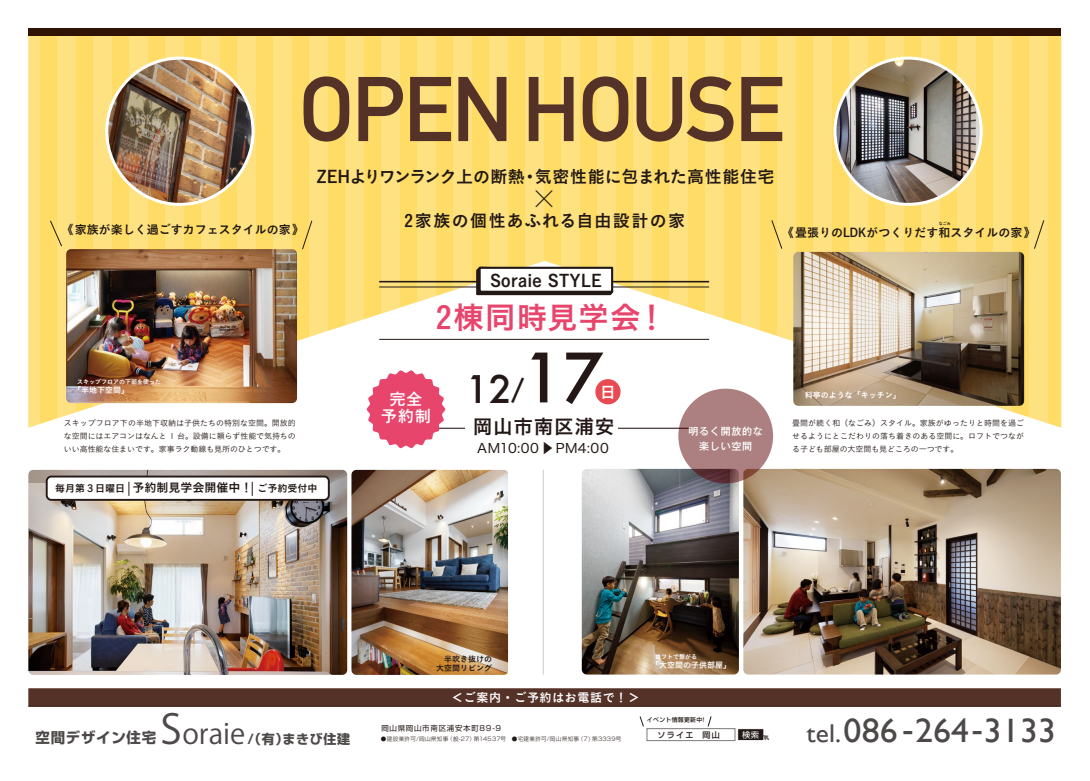
<style>
.page{position:relative;width:1090px;height:781px;background:#fff}
.page>*{position:absolute;margin:0;border:0;box-sizing:border-box;transform-origin:0 0}
.t1{font:700 90px "DIN Alternate";letter-spacing:-.025em;color:#553228}
.t2{font:500 66.1px "Futura";color:#231815}
.t3{font:500 37.2px "Futura";color:#231815}
.t4{font:33.8px "Gill Sans";letter-spacing:.005em;color:#4c4948;scale:1.06 1}
.t5{font:31px "Koburina Go Std W6";letter-spacing:.02em;color:#e8456c}
.t6{font:300 28px "Koz Min Pro";color:#221815}
.t7{font:19.7px "Koburina Go Std N W6";letter-spacing:.03em;color:#231815}
.t8{font:17px "Koburina Go Std W6";color:#221815}
.t9{font:17px "Koburina Go Std W6";letter-spacing:.07em;color:#221815}
.t10{font:17px "Koburina Go Std W6";letter-spacing:.025em;color:#221815}
.t11{font:500 15.8px/17.3px "Gothic MB101";color:#fff;text-align:center}
.t12{font:15.7px "Koburina Go Std N W6";color:#fff}
.t13{font:700 14.5px "Shin Go";letter-spacing:.05em;color:#4c4948}
.t14{font:700 13px "Shin Go";letter-spacing:.05em;color:#4c4948}
.t15{font:13px "Hira Kaku Std W4";letter-spacing:.035em;color:#221815}
.t16{font:12px "Koburina Go Std W6";color:#221815}
.t17{font:12px "Koburina Go Std W6";letter-spacing:.05em;color:#fff}
.t18{font:10px "Koburina Go Std W6";color:#221815}
.t19{font:500 10px/15px "Gothic MB101";letter-spacing:.075em;color:#fff;text-align:center}
.t20{font:8.3px "Shin Go";color:#fff}
.t21{font:8px/13px "Koburina Go Std N W3";letter-spacing:-.01em;color:#221815;text-align:justify}
.t22{font:8px "Koburina Go Std W6";color:#fff}
.t23{font:8px/9px "Koburina Go Std W6";color:#221815;text-align:right}
.t24{font:500 8px "Shin Go";letter-spacing:.16em;color:#221815}
.t25{font:7.4px "Shin Go";letter-spacing:.1em;color:#221815}
.t26{font:6px "Koburina Go Std W6";color:#fff}
.t27{font:500 6px "Shin Go";letter-spacing:.05em;color:#221815}
.t28{font:300 5.6px "Shin Go";letter-spacing:.05em;color:#221815}
.t29{font:4px "Koburina Go Std W6";color:#221815}
.s1{font-size:12px}
.s2{font-size:24.8px}
.s3{font-family:"Koz Go Pro"}
.s4{font-family:"Koz Go Pr 6 N";font-weight:400;font-size:40.4px}
.s5{font-family:"Koz Go Pr 6 N";font-weight:400;font-size:28.1px}
.s6{font-size:25.7px}
</style>
<div class="page">
<img style="left:28px;top:469px;width:319px;height:205px">
<img style="left:743px;top:468px;width:317px;height:206px">
<hr style="left:379px;top:427px;width:311px;height:1px;background:#221815">
<div style="left:465px;top:416px;width:152px;height:21px;background:#fff"></div>
<svg style="left:28px;top:36px;width:1033px;height:391px"></svg>
<div style="left:595px;top:379px;width:25px;height:25px;background:#e94950;border-radius:50%"></div>
<hr style="left:379px;top:339px;width:330px;height:1px;background:#221815">
<hr style="left:379px;top:286px;width:330px;height:1px;background:#221815">
<hr style="left:379px;top:281px;width:330px;height:1px;background:#221815">
<img style="left:107px;top:58px;width:146px;height:146px;border-radius:73px">
<div style="left:105px;top:57px;width:149px;height:149px;border:3px solid #fff;border-radius:50%"></div>
<img style="left:834px;top:58px;width:146px;height:146px;border-radius:73px">
<div style="left:833px;top:57px;width:149px;height:149px;border:3px solid #fff;border-radius:50%"></div>
<svg style="left:475px;top:265px;width:139px;height:32px"></svg>
<div style="left:478px;top:266px;width:135px;height:27px;background:#fff;border:2px solid #221815"></div>
<div style="left:28px;top:688px;width:1032px;height:18px;background:#553228"></div>
<div style="left:28px;top:28px;width:1033px;height:8px;background:#311305"></div>
<div style="left:737px;top:728px;width:27px;height:12px;background:#221815;border:1px solid #fff"></div>
<div style="left:646px;top:728px;width:89px;height:12px;background:#fff;border:1px solid #7b7a7b"></div>
<svg style="left:762px;top:734px;width:7px;height:6px"></svg>
<svg style="left:639px;top:716px;width:5px;height:10px"></svg>
<svg style="left:707px;top:716px;width:4px;height:10px"></svg>
<img style="left:351px;top:469px;width:157px;height:205px">
<img style="left:581px;top:468px;width:157px;height:206px">
<img style="left:66px;top:249px;width:231px;height:154px">
<svg style="left:366px;top:370px;width:79px;height:78px"></svg>
<svg style="left:678px;top:388px;width:95px;height:95px;background:#a67a7b"></svg>
<hr style="left:542px;top:469px;width:1px;height:205px;background:#c9caca">
<div style="left:47px;top:476px;width:282px;height:23px;background:#fff;border-radius:5px"></div>
<div style="left:46px;top:475px;width:284px;height:25px;border:2px solid #221815;border-radius:5px"></div>
<svg style="left:129px;top:481px;width:1px;height:14px"></svg>
<svg style="left:252px;top:481px;width:1px;height:14px"></svg>
<img style="left:793px;top:252px;width:230px;height:153px">
<svg style="left:49px;top:219px;width:14px;height:28px"></svg>
<svg style="left:301px;top:219px;width:12px;height:31px"></svg>
<svg style="left:1032px;top:219px;width:12px;height:31px"></svg>
<svg style="left:770px;top:219px;width:13px;height:31px"></svg>
<h1 class="t1" style="left:299px;top:41px;width:487px">OPENHOUSE</h1>
<h3 class="t8" style="left:316px;top:163px;width:459px">ZEHよりワンランク上の断熱・気密性能に包まれた高性能住宅</h3>
<h3 class="t6" style="left:530px;top:179px;width:29px">×</h3>
<h3 class="t9" style="left:404px;top:207px;width:282px">2家族の個性あふれる自由設計の家</h3>
<p class="t29" style="left:938px;top:220px;width:13px">なごみ</p>
<h3 class="t16" style="left:62px;top:221px;width:244px">《家族が楽しく過ごすカフェスタイルの家》</h3>
<h3 class="t16" style="left:781px;top:223px;width:255px">《畳張りのLDKがつくりだす和スタイルの家》</h3>
<h3 class="t10" style="left:490px;top:267px;width:113px">Soraie STYLE</h3>
<p class="t26" style="left:77px;top:377px;width:85px">スキップフロアの下部を使った</p>
<p class="t22" style="left:73px;top:384px;width:57px">「半地下空間」</p>
<p class="t21" style="left:64px;top:416px;width:233px">スキップフロア下の半地下収納は子供たちの特別な空間。開放的な空間にはエアコンはなんと 1 台。設備に頼らず性能で気持ちのいい高性能な住まいです。家事ラク動線も見所のひとつです。</p>
<p class="t18" style="left:55px;top:480px;width:264px">毎月第３日曜日 <span class="s1">予約制見学会開催中！</span>ご予約受付中</p>
<h3 class="t5" style="left:436px;top:293px;width:232px">2棟同時見学会！</h3>
<h3 class="t11" style="left:381px;top:389px;width:51px">完全予約制</h3>
<h2 class="t2" style="left:522px;top:332px;width:83px">17</h2>
<h3 class="t3" style="left:465px;top:363px;width:60px">12<span class="s2">/</span></h3>
<h3 class="t12" style="left:600px;top:379px;width:17px">日</h3>
<h3 class="t7" style="left:473px;top:411px;width:143px">岡山市南区浦安</h3>
<h3 class="t15" style="left:477px;top:438px;width:133px">AM10:00<span class="s3">▶</span>PM4:00</h3>
<p class="t19" style="left:688px;top:422px;width:76px">明るく開放的な楽しい空間</p>
<p class="t22" style="left:804px;top:388px;width:97px">料亭のような「キッチン」</p>
<p class="t21" style="left:792px;top:416px;width:233px">畳間が続く和（なごみ）スタイル。家族がゆったりと時間を過ごせるようにとこだわりの落ち着きのある空間に。ロフトでつながる子ども部屋の大空間も見どころの一つです。</p>
<h3 class="t14" style="left:160px;top:729px;width:191px"><span class="s4">S</span><span class="s5">oraie</span>/（有）まきび住建</h3>
<h3 class="t13" style="left:35px;top:727px;width:122px">空間デザイン住宅</h3>
<p class="t23" style="left:436px;top:654px;width:57px">半吹き抜けの大空間リビング</p>
<h3 class="t17" style="left:451px;top:687px;width:190px">＜ご案内・ご予約はお電話で！＞</h3>
<p class="t25" style="left:381px;top:723px;width:121px">岡山県岡山市南区浦安本町89-9</p>
<p class="t28" style="left:381px;top:735px;width:242px">●建設業許可/岡山県知事（般-27）第14537号　●宅建業許可/岡山県知事（7）第3339号</p>
<p class="t26" style="left:655px;top:652px;width:43px">ロフトで繋がる</p>
<p class="t22" style="left:651px;top:658px;width:81px">「大空間の子供部屋」</p>
<p class="t27" style="left:646px;top:715px;width:59px">イベント情報更新中!</p>
<p class="t24" style="left:657px;top:729px;width:64px">ソライエ 岡山</p>
<p class="t20" style="left:742px;top:729px;width:18px">検索</p>
<h3 class="t4" style="left:806px;top:710px;width:237px"><span class="s6">tel.</span>086-264-3133</h3>
</div>
